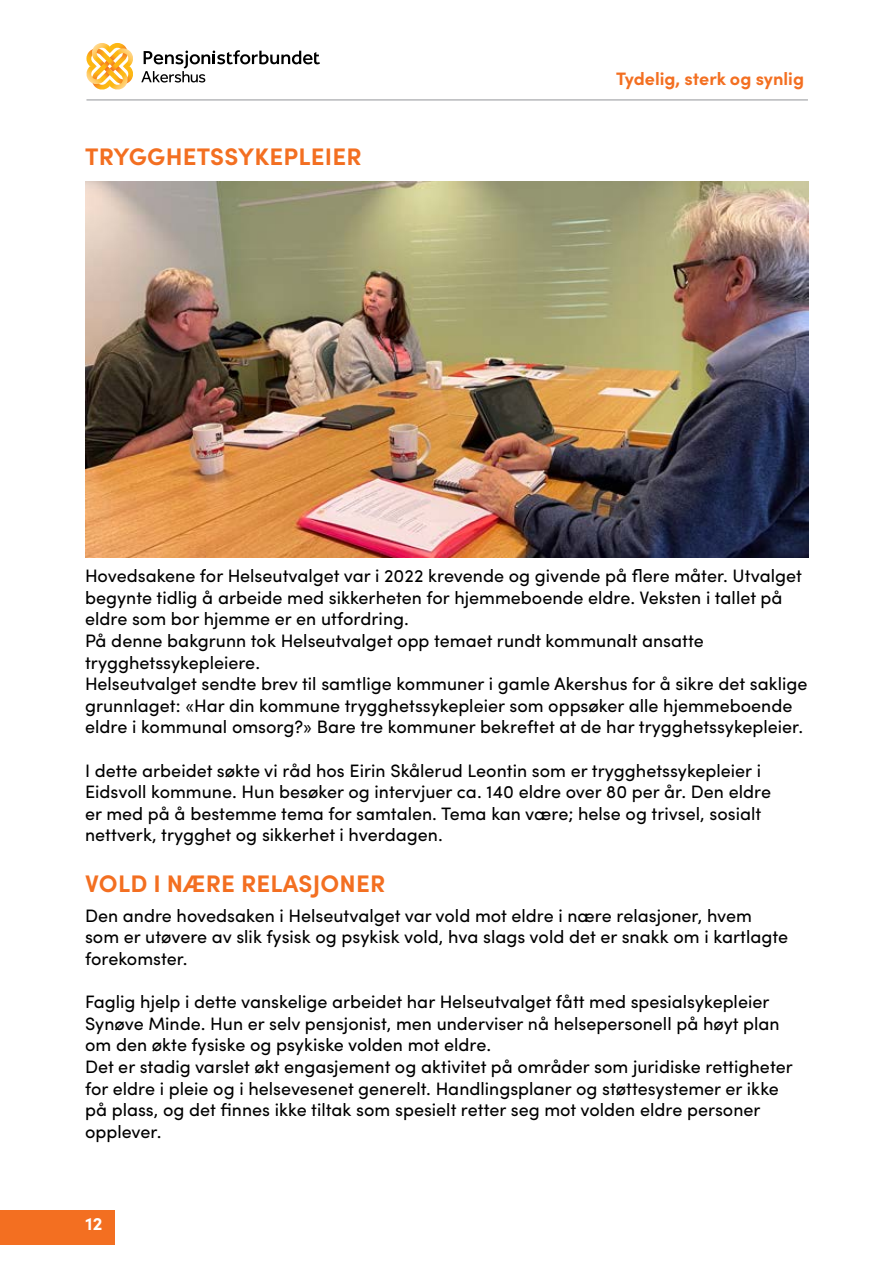
<style>
.page{position:relative;width:893px;height:1263px;background:#fff}
.page>*{position:absolute;margin:0;border:0;box-sizing:border-box;transform-origin:0 0}
.t1{font:700 24px "Sofia Pro";letter-spacing:.01em;color:#f36f21}
.t2{font:18px/21.6px "Sofia Pro";color:#000}
.t3{font:700 18px "Sofia Pro";color:#f36f21}
.t4{font:700 18px "Sofia Pro";color:#fff}
</style>
<div class="page">
<svg style="left:141px;top:50px;width:179px;height:33px"></svg>
<svg style="left:86px;top:43px;width:47px;height:47px"></svg>
<hr style="left:86px;top:100px;width:722px;height:1px;background:#939598">
<div style="left:0;top:1211px;width:115px;height:34px;background:#f36f21"></div>
<img style="left:85px;top:182px;width:723px;height:376px">
<h1 class="t1" style="left:85px;top:139px;width:278px">TRYGGHETSSYKEPLEIER</h1>
<p class="t3" style="left:616px;top:64px;width:189px">Tydelig, sterk og synlig</p>
<p class="t2" style="left:85px;top:564px;width:724px">Hovedsakene for Helseutvalget var i 2022 krevende og givende på flere måter. Utvalget begynte tidlig å arbeide med sikkerheten for hjemmeboende eldre. Veksten i tallet på eldre som bor hjemme er en utfordring.<br>På denne bakgrunn tok Helseutvalget opp temaet rundt kommunalt ansatte trygghetssykepleiere.<br>Helseutvalget sendte brev til samtlige kommuner i gamle Akershus for å sikre det saklige grunnlaget: «Har din kommune trygghetssykepleier som oppsøker alle hjemmeboende eldre i kommunal omsorg?» Bare tre kommuner bekreftet at de har trygghetssykepleier.</p>
<p class="t2" style="left:85px;top:758px;width:687px">I dette arbeidet søkte vi råd hos Eirin Skålerud Leontin som er trygghetssykepleier i Eidsvoll kommune. Hun besøker og intervjuer ca. 140 eldre over 80 per år. Den eldre er med på å bestemme tema for samtalen. Tema kan være; helse og trivsel, sosialt nettverk, trygghet og sikkerhet i hverdagen.</p>
<h1 class="t1" style="left:85px;top:865px;width:302px">VOLD I NÆRE RELASJONER</h1>
<p class="t2" style="left:85px;top:903px;width:705px">Den andre hovedsaken i Helseutvalget var vold mot eldre i nære relasjoner, hvem som er utøvere av slik fysisk og psykisk vold, hva slags vold det er snakk om i kartlagte forekomster.</p>
<p class="t2" style="left:85px;top:990px;width:709px">Faglig hjelp i dette vanskelige arbeidet har Helseutvalget fått med spesialsykepleier Synøve Minde. Hun er selv pensjonist, men underviser nå helsepersonell på høyt plan om den økte fysiske og psykiske volden mot eldre.<br>Det er stadig varslet økt engasjement og aktivitet på områder som juridiske rettigheter for eldre i pleie og i helsevesenet generelt. Handlingsplaner og støttesystemer er ikke på plass, og det finnes ikke tiltak som spesielt retter seg mot volden eldre personer opplever.</p>
<p class="t4" style="left:86px;top:1210px;width:18px">12</p>
</div>
